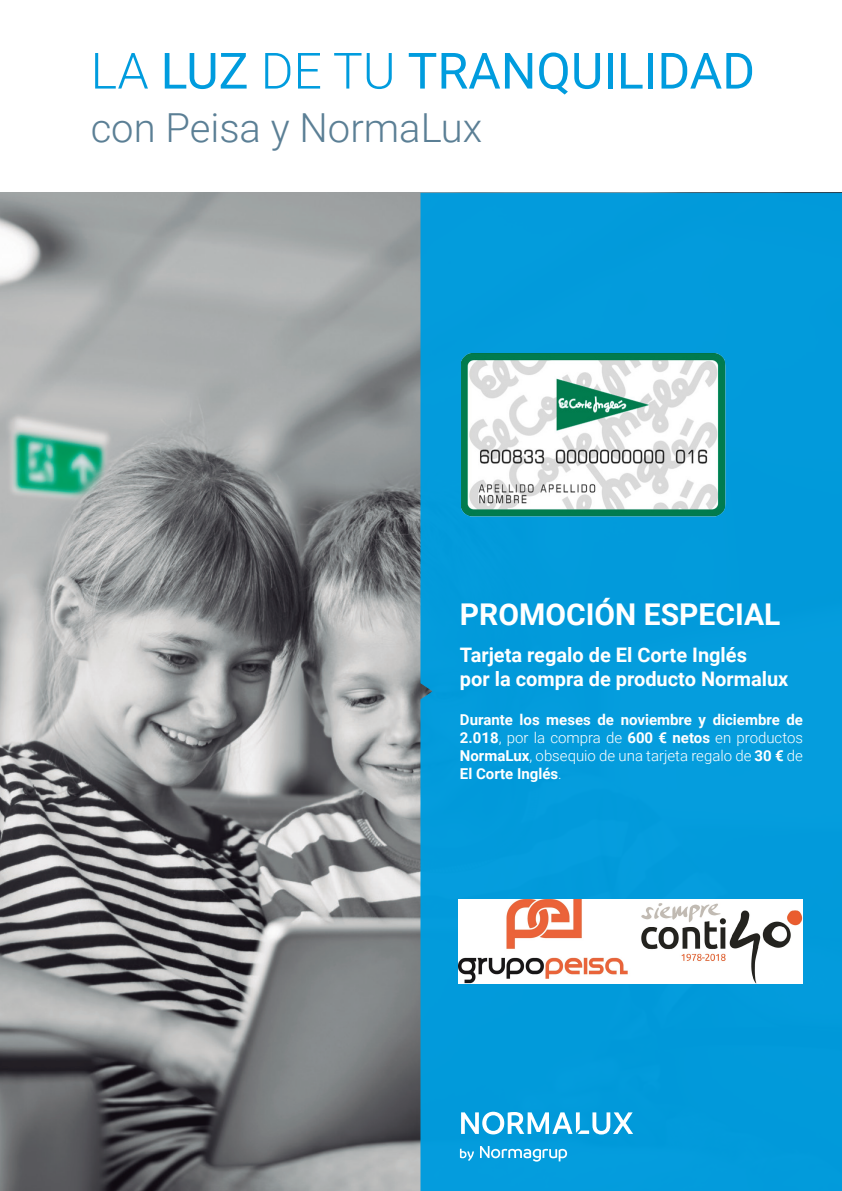
<style>
.page{position:relative;width:842px;height:1191px;background:#fff}
.page>*{position:absolute;margin:0;border:0;box-sizing:border-box;transform-origin:0 0}
.t1{font:50px "Roboto";color:#009cde}
.t2{font:300 40px "Roboto";color:#5b7f95}
.t3{font:700 30px "Roboto";color:#fff}
.t4{font:700 20px "Roboto";color:#fff}
.t5{font:700 15px/18px "Roboto";color:#fff;text-align:justify}
.s1{font-weight:300}
</style>
<div class="page">
<img style="left:0;top:193px;width:420px;height:998px">
<div style="left:420px;top:192px;width:422px;height:999px;background:#029bdb"></div>
<img style="left:460px;top:353px;width:267px;height:165px">
<svg style="left:461px;top:1111px;width:172px;height:23px"></svg>
<svg style="left:480px;top:1146px;width:87px;height:15px"></svg>
<svg style="left:460px;top:1148px;width:14px;height:13px"></svg>
<img style="left:459px;top:899px;width:343px;height:84px">
<p class="t1" style="left:91px;top:36px;width:666px"><span class="s1">LA</span> LUZ <span class="s1">DE TU</span> TRANQUILIDAD</p>
<p class="t2" style="left:91px;top:99px;width:393px">con Peisa y NormaLux</p>
<p class="t3" style="left:460px;top:593px;width:322px">PROMOCIÓN ESPECIAL</p>
<p class="t4" style="left:460px;top:640px;width:289px">Tarjeta regalo de El Corte Inglés</p>
<p class="t4" style="left:460px;top:664px;width:330px">por la compra de producto Normalux</p>
<p class="t5" style="left:460px;top:710px;width:345px">Durante los meses de noviembre y diciembre de 2.018<span class="s1">, por la compra de</span> 600 € netos <span class="s1">en productos </span>NormaLux<span class="s1">, obsequio de una tarjeta regalo de</span> 30 € <span class="s1">de </span>El Corte Inglés<span class="s1">.</span></p>
</div>
